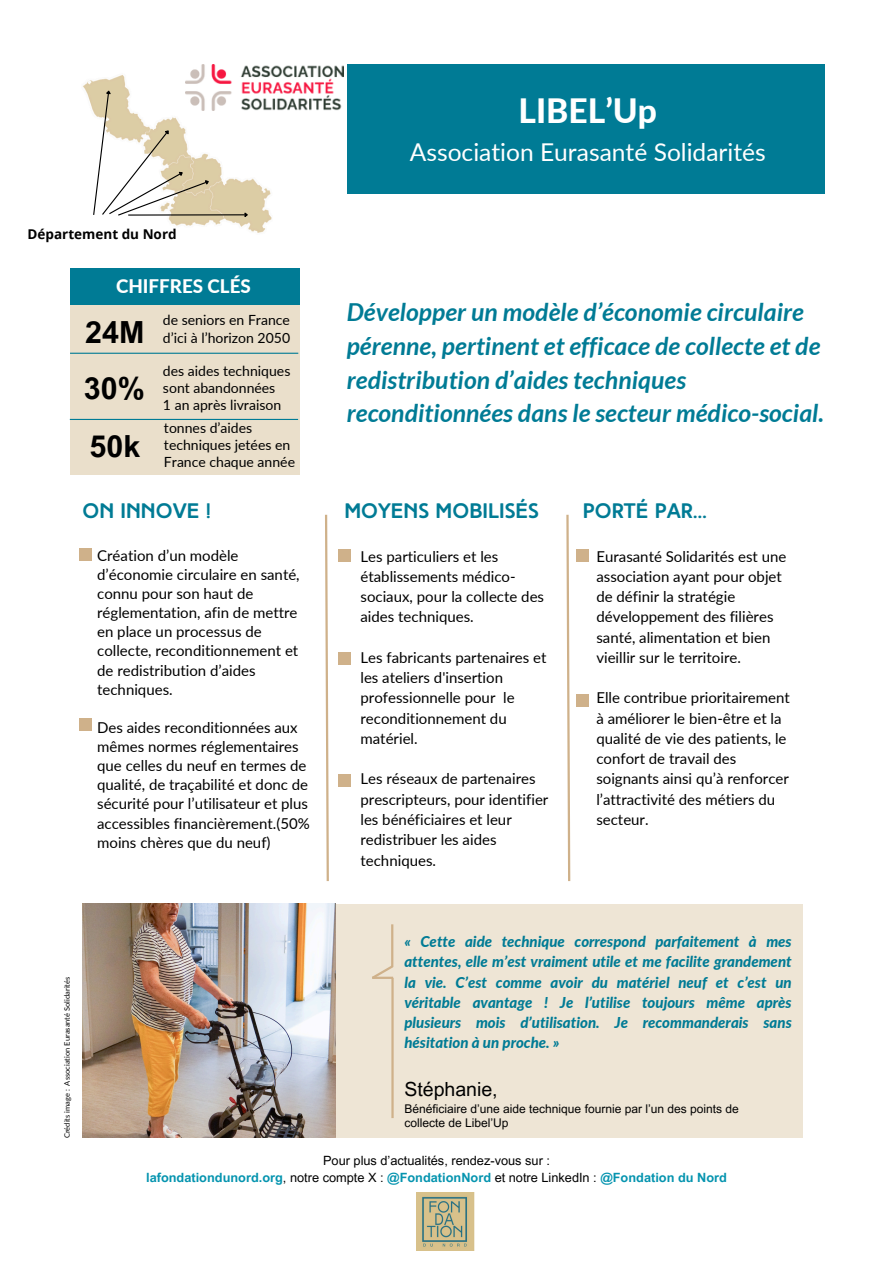
<style>
.page{position:relative;width:894px;height:1264px;background:#fff}
.page>*{position:absolute;margin:0;border:0;box-sizing:border-box;transform-origin:0 0}
.t1{font:800 33.6px "Lato";color:#fff}
.t2{font:700 30.45px "Arial MT Pro";color:#000}
.t3{font:italic 700 24.75px/33.8px "Lato";letter-spacing:.005em;color:#007b95}
.t4{font:24.6px "Lato";color:#fff}
.t5{font:700 21px "High Tide";color:#007b95}
.t6{font:19.5px "Arial MT Pro";color:#000}
.t7{font:800 18.75px "Lato";color:#fff}
.t8{font:15px/20.2px "Lato";color:#000}
.t9{font:italic 800 15px/20.2px "Lato";color:#007b95;text-align:justify}
.t10{font:13.95px/16.8px "Lato";color:#000}
.t11{font:700 13.5px "Open Sans";color:#000}
.t12{font:700 12.75px "Arial MT Pro";color:#0594af}
.t13{font:12.75px "Arial MT Pro";color:#000}
.t14{font:12px/14px "Arial MT Pro";color:#000}
.t15{font:7.5px "Lato";color:#000}
.s1{font-weight:400;color:#000}
</style>
<div class="page">
<div style="left:346px;top:65px;width:478px;height:129px;background:#007b95"></div>
<img style="left:83px;top:75px;width:189px;height:158px">
<svg style="left:325px;top:514px;width:4px;height:367px"></svg>
<svg style="left:566px;top:514px;width:5px;height:367px"></svg>
<div style="left:79px;top:548px;width:12px;height:13px;background:#cfb18a"></div>
<div style="left:338px;top:549px;width:12px;height:12px;background:#cfb18a"></div>
<div style="left:338px;top:652px;width:12px;height:12px;background:#cfb18a"></div>
<div style="left:576px;top:549px;width:13px;height:13px;background:#cfb18a"></div>
<hr style="left:128px;top:214px;width:117px;height:2px;background:#000">
<svg style="left:243px;top:211px;width:6px;height:8px"></svg>
<svg style="left:92px;top:89px;width:119px;height:127px"></svg>
<img style="left:416px;top:1192px;width:58px;height:58px">
<div style="left:70px;top:269px;width:229px;height:39px;background:#007b95"></div>
<div style="left:70px;top:305px;width:229px;height:170px;background:#eadfcb"></div>
<hr style="left:70px;top:353px;width:228px;height:1px;background:#007b95">
<div style="left:311px;top:903px;width:492px;height:234px;background:#eee5d5"></div>
<hr style="left:391px;top:977px;width:2px;height:141px;background:#cfb18a">
<svg style="left:372px;top:963px;width:22px;height:18px"></svg>
<hr style="left:391px;top:924px;width:2px;height:43px;background:#cfb18a">
<div style="left:338px;top:774px;width:12px;height:12px;background:#cfb18a"></div>
<div style="left:576px;top:694px;width:13px;height:12px;background:#cfb18a"></div>
<img style="left:186px;top:65px;width:157px;height:46px">
<hr style="left:70px;top:419px;width:228px;height:1px;background:#007b95">
<div style="left:79px;top:718px;width:12px;height:12px;background:#cfb18a"></div>
<img style="left:82px;top:903px;width:253px;height:234px">
<h5 class="t11" style="left:28px;top:225px;width:150px">Département du Nord</h5>
<p class="t7" style="left:116px;top:275px;width:136px">CHIFFRES CLÉS</p>
<p class="t2" style="left:85px;top:321px;width:61px">24M</p>
<p class="t10" style="left:163px;top:311px;width:129px;line-height:18px">de seniors en France d’ici à l’horizon 2050</p>
<h3 class="t2" style="left:84px;top:377px;width:62px">30%</h3>
<p class="t10" style="left:163px;top:362px;width:129px">des aides techniques</p>
<h5 class="t10" style="left:163px;top:379px;width:114px">sont abandonnées</h5>
<p class="t10" style="left:163px;top:396px;width:120px">1 an après livraison</p>
<p class="t2" style="left:89px;top:435px;width:52px">50k</p>
<p class="t10" style="left:164px;top:419px;width:132px">tonnes d’aides techniques jetées en<br>France chaque année</p>
<p class="t1" style="left:518px;top:90px;width:140px">LIBEL’Up</p>
<p class="t4" style="left:409px;top:136px;width:357px">Association Eurasanté Solidarités</p>
<p class="t3" style="left:346px;top:295px;width:478px">Développer un modèle d’économie circulaire pérenne, pertinent et efficace de collecte et de redistribution d’aides techniques reconditionnées dans le secteur médico-social.</p>
<p class="t5" style="left:82px;top:502px;width:130px">ON INNOVE !</p>
<p class="t5" style="left:344px;top:502px;width:196px">MOYENS MOBILISÉS</p>
<p class="t5" style="left:582px;top:502px;width:126px">PORTÉ PAR...</p>
<h2 class="t8" style="left:97px;top:545px;width:204px;line-height:19.2px">Création d’un modèle d’économie circulaire en santé, connu pour son haut de réglementation, afin de mettre en place un processus de collecte, reconditionnement et de redistribution d’aides techniques.</h2>
<p class="t8" style="left:97px;top:717px;width:214px;line-height:19.2px">Des aides reconditionnées aux mêmes normes réglementaires que celles du neuf en termes de qualité, de traçabilité et donc de sécurité pour l’utilisateur et plus accessibles financièrement.(50% moins chères que du neuf)</p>
<p class="t8" style="left:360px;top:545px;width:185px">Les particuliers et les établissements médico&shy;sociaux, pour la collecte des aides techniques.</p>
<p class="t8" style="left:360px;top:647px;width:187px">Les fabricants partenaires et les ateliers d'insertion professionnelle pour le reconditionnement du matériel.</p>
<h4 class="t8" style="left:360px;top:768px;width:189px">Les réseaux de partenaires prescripteurs, pour identifier les bénéficiaires et leur redistribuer les aides techniques.</h4>
<h6 class="t8" style="left:596px;top:545px;width:191px">Eurasanté Solidarités est une association ayant pour objet de définir la stratégie développement des filières santé, alimentation et bien vieillir sur le territoire.</h6>
<h1 class="t8" style="left:596px;top:687px;width:195px">Elle contribue prioritairement à améliorer le bien-être et la qualité de vie des patients, le confort de travail des soignants ainsi qu’à renforcer l’attractivité des métiers du secteur.</h1>
<p class="t15" style="left:62px;top:1138px;width:163px;rotate:-90deg">Crédits image : Association Eurasanté Solidarités</p>
<p class="t9" style="left:404px;top:931px;width:389px">« Cette aide technique correspond parfaitement à mes attentes, elle m’est vraiment utile et me facilite grandement la vie. C’est comme avoir du matériel neuf et c’est un véritable avantage ! Je l’utilise toujours même après plusieurs mois d’utilisation. Je recommanderais sans hésitation à un proche. »</p>
<p class="t6" style="left:404px;top:1081px;width:95px">Stéphanie,</p>
<h5 class="t14" style="left:404px;top:1103px;width:336px">Bénéficiaire d’une aide technique fournie par l’un des points de collecte de Libel’Up</h5>
<p class="t13" style="left:323px;top:1156px;width:228px">Pour plus d’actualités, rendez-vous sur :</p>
<p class="t12" style="left:146px;top:1173px;width:582px">lafondationdunord.org<span class="s1">, notre compte X :</span> @FondationNord <span class="s1">et notre LinkedIn :</span> @Fondation du Nord</p>
</div>
